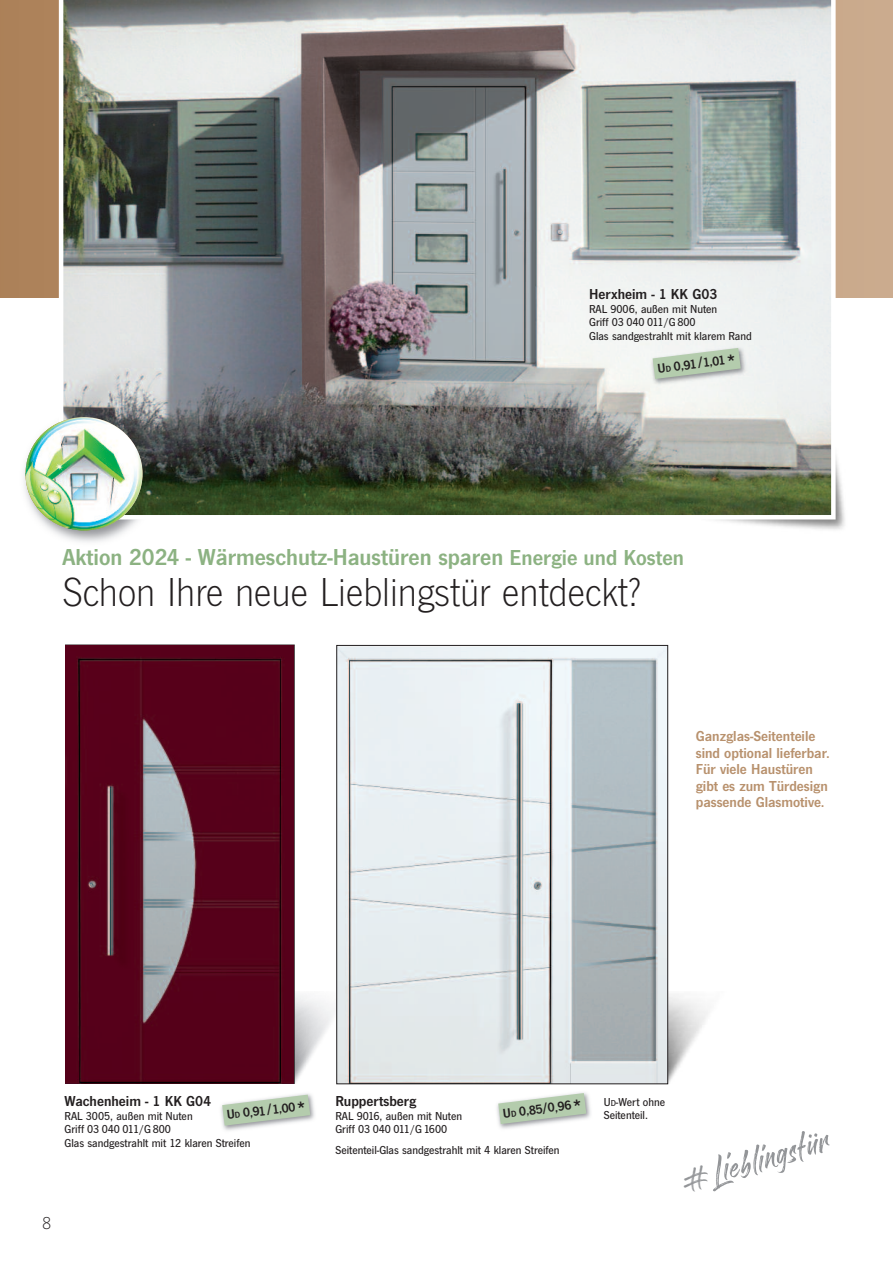
<style>
.page{position:relative;width:893px;height:1263px;background:#fff}
.page>*{position:absolute;margin:0;border:0;box-sizing:border-box;transform-origin:0 0}
.t1{font:47.7px "Sandbrush";color:#939598}
.t2{font:300 42px "News Got T";color:#231f20}
.t3{font:24px "News Got T Dem";color:#8cb282}
.t4{font:300 18px "News Got T";color:#231f20}
.t5{font:15px/16.5px "News Got T Dem";color:#b8916d}
.t6{font:15px "News Got T Dem";color:#231f20}
.t7{font:13.5px "News Got T Dem";color:#231f20}
.t8{font:500 12px/13.5px "News Got T";color:#231f20}
.s1{font-size:9px}
.s2{font-family:"News Got T";font-weight:500;font-size:24px}
.s3{font-size:22.5px}
.s4{font-size:37.65px}
</style>
<div class="page">
<svg style="left:0;top:0;width:893px;height:298px;background:#bb9572"></svg>
<img style="left:295px;top:995px;width:39px;height:88px">
<img style="left:24px;top:422px;width:114px;height:120px">
<img style="left:716px;top:456px;width:129px;height:74px">
<img style="left:59px;top:0;width:777px;height:519px">
<img style="left:26px;top:417px;width:117px;height:113px;border-radius:50%">
<img style="left:646px;top:341px;width:107px;height:50px">
<svg style="left:653px;top:348px;width:88px;height:31px;background:#c0d1bc"></svg>
<img style="left:668px;top:991px;width:40px;height:92px">
<img style="left:338px;top:647px;width:328px;height:435px">
<div style="left:336px;top:645px;width:332px;height:439px;border:1px solid #231f20"></div>
<img style="left:497px;top:1092px;width:94px;height:37px">
<svg style="left:498px;top:1093px;width:88px;height:31px"></svg>
<img style="left:66px;top:645px;width:228px;height:438px">
<img style="left:221px;top:1093px;width:94px;height:38px">
<svg style="left:222px;top:1094px;width:88px;height:32px"></svg>
<p class="t6" style="left:589px;top:285px;width:130px">Herxheim - 1 KK G03</p>
<p class="t8" style="left:589px;top:302px;width:164px">RAL 9006, außen mit Nuten<br>Griff 03 040 011/G 800<br>Glas sandgestrahlt mit klarem Rand</p>
<p class="t7" style="left:657px;top:360px;width:80px;rotate:-7deg">U<span class="s1">D</span> 0,91/1,01<span class="s2">*</span></p>
<h3 class="t3" style="left:62px;top:543px;width:623px">Aktion 2024 - Wärmeschutz-Haustüren sparen <span class="s3">Energie und Kosten</span></h3>
<h2 class="t2" style="left:62px;top:566px;width:581px">Schon Ihre neue Lieblingstür entdeckt?</h2>
<p class="t5" style="left:696px;top:728px;width:135px">Ganzglas-Seitenteile sind optional lieferbar.<br>Für viele Haustüren gibt es zum Türdesign passende Glasmotive.</p>
<p class="t6" style="left:65px;top:1092px;width:148px">Wachenheim - 1 KK G04</p>
<p class="t8" style="left:65px;top:1109px;width:187px">RAL 3005, außen mit Nuten<br>Griff 03 040 011/G 800<br>Glas sandgestrahlt mit 12 klaren Streifen</p>
<p class="t7" style="left:226px;top:1107px;width:81px;rotate:-7deg">U<span class="s1">D</span> 0,91/1,00<span class="s2">*</span></p>
<h3 class="t4" style="left:43px;top:1212px;width:10px">8</h3>
<p class="t6" style="left:335px;top:1092px;width:82px">Ruppertsberg</p>
<p class="t8" style="left:335px;top:1109px;width:128px">RAL 9016, außen mit Nuten<br>Griff 03 040 011/G 1600</p>
<p class="t8" style="left:335px;top:1143px;width:225px">Seitenteil-Glas sandgestrahlt mit 4 klaren Streifen</p>
<p class="t7" style="left:502px;top:1105px;width:81px;rotate:-7deg">U<span class="s1">D</span> 0,85/0,96<span class="s2">*</span></p>
<p class="t8" style="left:604px;top:1095px;width:63px">U<span class="s1">D</span>-Wert ohne<br>Seitenteil.</p>
<h1 class="t1" style="left:680px;top:1145px;width:146px;rotate:-16deg"><span class="s4">ll</span> eblings-lür</h1>
</div>
